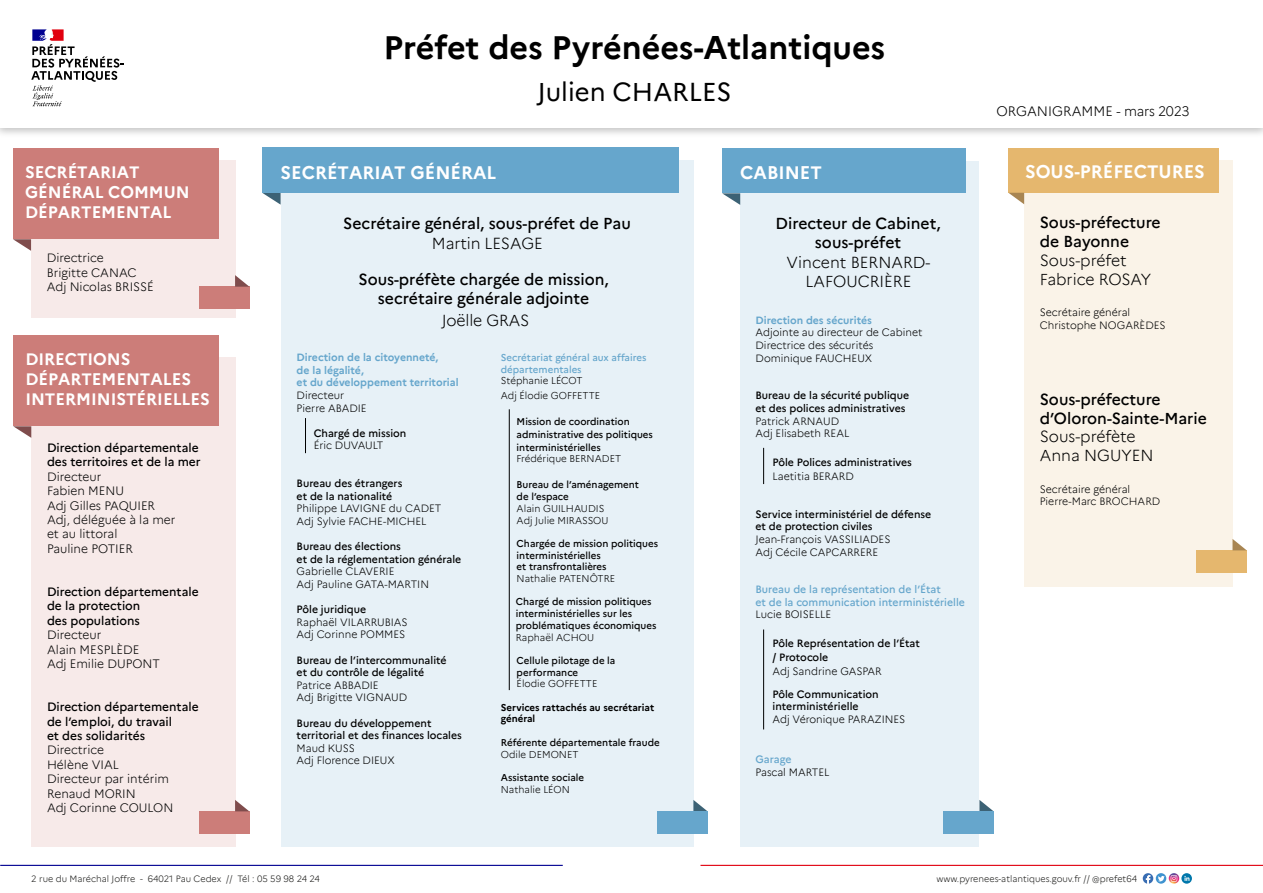
<style>
.page{position:relative;width:1263px;height:893px;background:#fff}
.page>*{position:absolute;margin:0;border:0;box-sizing:border-box;transform-origin:0 0}
.t1{font:700 32.4px "Marianne";color:#000}
.t2{font:25.65px "Marianne";color:#000}
.t3{font:700 18px "Marianne";color:#fff}
.t4{font:700 16.5px/19.8px "Marianne";color:#fff}
.t5{font:500 15.75px/18.9px "Marianne";letter-spacing:-.005em;color:#000}
.t6{font:300 15.75px/18.9px "Marianne";color:#000}
.t7{font:300 13.5px "Marianne";color:#000}
.t8{font:300 12px/14.4px "Marianne";color:#000}
.t9{font:500 12px/14.4px "Marianne";color:#000}
.t10{font:300 10.5px/12.6px "Marianne";color:#000}
.t11{font:500 10.5px/12.6px "Marianne";color:#000}
.t12{font:700 10.5px/12.6px "Marianne";color:#66a6cc}
.t13{font:500 10.5px/12.6px "Marianne";color:#66a6cc}
.t14{font:500 9.75px/11.7px "Marianne";color:#000}
.t15{font:300 9.75px/14.2px "Marianne";color:#000}
.t16{font:500 9.75px/11.7px "Marianne";color:#66a6cc}
.t17{font:700 9.75px/11.7px "Marianne";color:#000}
.t18{font:300 9px "Marianne";color:#1d1d1b}
</style>
<div class="page">
<hr style="left:0;top:865px;width:563px;height:1px;background:#000091">
<hr style="left:700px;top:865px;width:563px;height:1px;background:#e1000f">
<div style="left:1024px;top:160px;width:208px;height:426px;background:#faf3e8"></div>
<div style="left:1008px;top:148px;width:211px;height:45px;background:#e5b76e"></div>
<svg style="left:1009px;top:193px;width:15px;height:11px"></svg>
<div style="left:1196px;top:551px;width:51px;height:22px;background:#e5b76e"></div>
<svg style="left:1232px;top:539px;width:14px;height:11px"></svg>
<svg style="left:979px;top:800px;width:14px;height:11px"></svg>
<div style="left:943px;top:811px;width:51px;height:23px;background:#66a6cc"></div>
<div style="left:740px;top:161px;width:239px;height:686px;background:#e7f1f7"></div>
<div style="left:722px;top:148px;width:244px;height:45px;background:#66a6cc"></div>
<svg style="left:722px;top:193px;width:18px;height:12px"></svg>
<svg style="left:1181px;top:873px;width:11px;height:11px"></svg>
<svg style="left:1143px;top:873px;width:46px;height:11px"></svg>
<hr style="left:763px;top:629px;width:1px;height:100px;background:#000">
<hr style="left:763px;top:448px;width:1px;height:36px;background:#000">
<svg style="left:693px;top:800px;width:14px;height:11px"></svg>
<div style="left:281px;top:160px;width:412px;height:687px;background:#e7f1f7"></div>
<div style="left:262px;top:148px;width:417px;height:45px;background:#66a6cc"></div>
<svg style="left:262px;top:193px;width:19px;height:12px"></svg>
<div style="left:657px;top:811px;width:51px;height:23px;background:#66a6cc"></div>
<hr style="left:509px;top:409px;width:1px;height:281px;background:#000">
<hr style="left:305px;top:418px;width:1px;height:35px;background:#000">
<div style="left:31px;top:160px;width:204px;height:157px;background:#f7eae9"></div>
<div style="left:31px;top:357px;width:204px;height:490px;background:#f7eae9"></div>
<div style="left:13px;top:148px;width:206px;height:91px;background:#cc7d79"></div>
<svg style="left:13px;top:239px;width:18px;height:12px"></svg>
<div style="left:199px;top:287px;width:50px;height:22px;background:#cc7d79"></div>
<svg style="left:235px;top:275px;width:14px;height:12px"></svg>
<div style="left:199px;top:811px;width:50px;height:23px;background:#cc7d79"></div>
<svg style="left:235px;top:800px;width:14px;height:11px"></svg>
<div style="left:13px;top:336px;width:206px;height:90px;background:#cc7d79"></div>
<svg style="left:13px;top:426px;width:18px;height:12px"></svg>
<img style="left:0;top:128px;width:1263px;height:49px">
<svg style="left:31px;top:29px;width:93px;height:77px"></svg>
<h3 class="t4" style="left:25px;top:161px;width:166px">SECRÉTARIAT<br>GÉNÉRAL COMMUN<br>DÉPARTEMENTAL</h3>
<p class="t8" style="left:47px;top:250px;width:108px">Directrice<br>Brigitte CANAC<br>Adj Nicolas BRISSÉ</p>
<h3 class="t4" style="left:25px;top:348px;width:186px">DIRECTIONS<br>DÉPARTEMENTALES<br>INTERMINISTÉRIELLES</h3>
<p class="t9" style="left:47px;top:440px;width:155px">Direction départementale des territoires et de la mer</p>
<p class="t8" style="left:47px;top:468px;width:130px">Directeur<br>Fabien MENU<br>Adj Gilles PAQUIER<br>Adj, déléguée à la mer et au littoral<br>Pauline POTIER</p>
<p class="t9" style="left:47px;top:584px;width:153px">Direction départementale de la protection<br>des populations</p>
<p class="t8" style="left:47px;top:627px;width:114px">Directeur<br>Alain MESPLÈDE<br>Adj Emilie DUPONT</p>
<p class="t9" style="left:47px;top:699px;width:153px">Direction départementale de l’emploi, du travail<br>et des solidarités</p>
<p class="t8" style="left:47px;top:742px;width:128px">Directrice<br>Hélène VIAL<br>Directeur par intérim<br>Renaud MORIN<br>Adj Corinne COULON</p>
<h1 class="t1" style="left:384px;top:22px;width:503px">Préfet des Pyrénées-Atlantiques</h1>
<h2 class="t2" style="left:537px;top:72px;width:196px">Julien CHARLES</h2>
<h3 class="t3" style="left:281px;top:158px;width:217px">SECRÉTARIAT GÉNÉRAL</h3>
<h3 class="t5" style="left:343px;top:213px;width:289px">Secrétaire général, sous-préfet de Pau</h3>
<h3 class="t6" style="left:432px;top:232px;width:112px">Martin LESAGE</h3>
<h3 class="t5" style="left:358px;top:269px;width:252px;text-align:center">Sous-préfète chargée de mission, secrétaire générale adjointe</h3>
<h3 class="t6" style="left:442px;top:309px;width:89px">Joëlle GRAS</h3>
<p class="t12" style="left:297px;top:350px;width:164px">Direction de la citoyenneté,<br>de la légalité,<br>et du développement territorial</p>
<p class="t10" style="left:297px;top:388px;width:72px">Directeur<br>Pierre ABADIE</p>
<p class="t11" style="left:314px;top:426px;width:94px">Chargé de mission</p>
<p class="t10" style="left:314px;top:439px;width:71px">Éric DUVAULT</p>
<p class="t11" style="left:297px;top:476px;width:107px">Bureau des étrangers et de la nationalité</p>
<p class="t10" style="left:297px;top:502px;width:146px">Philippe LAVIGNE du CADET<br>Adj Sylvie FACHE-MICHEL</p>
<p class="t11" style="left:297px;top:539px;width:166px">Bureau des élections<br>et de la réglementation générale</p>
<p class="t10" style="left:297px;top:565px;width:134px">Gabrielle CLAVERIE<br>Adj Pauline GATA-MARTIN</p>
<p class="t11" style="left:297px;top:602px;width:71px">Pôle juridique</p>
<p class="t10" style="left:297px;top:615px;width:112px">Raphaël VILARRUBIAS<br>Adj Corinne POMMES</p>
<p class="t11" style="left:297px;top:653px;width:151px">Bureau de l’intercommunalité et du contrôle de légalité</p>
<p class="t10" style="left:297px;top:678px;width:112px">Patrice ABBADIE<br>Adj Brigitte VIGNAUD</p>
<p class="t11" style="left:297px;top:716px;width:167px">Bureau du développement territorial et des finances locales</p>
<p class="t10" style="left:297px;top:741px;width:100px">Maud KUSS<br>Adj Florence DIEUX</p>
<p class="t16" style="left:501px;top:351px;width:147px">Secrétariat général aux affaires départementales</p>
<p class="t15" style="left:501px;top:373px;width:101px">Stéphanie LÉCOT<br>Adj Élodie GOFFETTE</p>
<p class="t14" style="left:517px;top:415px;width:138px;line-height:12.6px">Mission de coordination administrative des politiques interministérielles</p>
<p class="t15" style="left:517px;top:451px;width:106px">Frédérique BERNADET</p>
<p class="t14" style="left:517px;top:477px;width:124px;line-height:12.6px">Bureau de l’aménagement de l’espace</p>
<p class="t15" style="left:517px;top:502px;width:93px;line-height:11.7px">Alain GUILHAUDIS<br>Adj Julie MIRASSOU</p>
<p class="t14" style="left:517px;top:537px;width:143px">Chargée de mission politiques interministérielles<br>et transfrontalières</p>
<p class="t15" style="left:517px;top:571px;width:100px">Nathalie PATENÔTRE</p>
<p class="t14" style="left:516px;top:595px;width:142px">Chargé de mission politiques interministérielles sur les problématiques économiques</p>
<p class="t15" style="left:516px;top:629px;width:80px">Raphaël ACHOU</p>
<p class="t14" style="left:517px;top:654px;width:100px">Cellule pilotage de la performance</p>
<p class="t15" style="left:517px;top:676px;width:82px">Élodie GOFFETTE</p>
<p class="t17" style="left:501px;top:701px;width:155px">Services rattachés au secrétariat général</p>
<p class="t14" style="left:501px;top:736px;width:160px">Référente départementale fraude</p>
<p class="t15" style="left:501px;top:746px;width:79px">Odile DEMONET</p>
<p class="t14" style="left:501px;top:771px;width:85px">Assistante sociale</p>
<p class="t15" style="left:501px;top:781px;width:70px">Nathalie LÉON</p>
<h3 class="t3" style="left:740px;top:158px;width:83px">CABINET</h3>
<h3 class="t5" style="left:775px;top:213px;width:167px;text-align:center">Directeur de Cabinet, sous-préfet</h3>
<h3 class="t6" style="left:787px;top:252px;width:145px;text-align:center">Vincent BERNARD-<br>LAFOUCRIÈRE</h3>
<p class="t12" style="left:755px;top:313px;width:118px">Direction des sécurités</p>
<p class="t10" style="left:755px;top:325px;width:168px">Adjointe au directeur de Cabinet<br>Directrice des sécurités<br>Dominique FAUCHEUX</p>
<p class="t11" style="left:755px;top:388px;width:155px">Bureau de la sécurité publique et des polices administratives</p>
<p class="t10" style="left:755px;top:414px;width:95px">Patrick ARNAUD<br>Adj Elisabeth REAL</p>
<p class="t11" style="left:772px;top:455px;width:141px">Pôle Polices administratives</p>
<p class="t10" style="left:772px;top:469px;width:83px">Laetitia BERARD</p>
<p class="t11" style="left:755px;top:507px;width:177px">Service interministériel de défense et de protection civiles</p>
<p class="t10" style="left:755px;top:532px;width:137px">Jean-François VASSILIADES<br>Adj Cécile CAPCARRERE</p>
<p class="t13" style="left:755px;top:582px;width:211px">Bureau de la représentation de l’État<br>et de la communication interministérielle</p>
<p class="t10" style="left:755px;top:607px;width:77px">Lucie BOISELLE</p>
<p class="t11" style="left:772px;top:635px;width:149px;line-height:14.2px">Pôle Représentation de l’État / Protocole</p>
<p class="t10" style="left:772px;top:664px;width:111px">Adj Sandrine GASPAR</p>
<p class="t11" style="left:772px;top:687px;width:108px">Pôle Communication interministérielle</p>
<p class="t10" style="left:772px;top:712px;width:134px">Adj Véronique PARAZINES</p>
<p class="t13" style="left:755px;top:752px;width:37px">Garage</p>
<p class="t10" style="left:755px;top:765px;width:76px">Pascal MARTEL</p>
<p class="t7" style="left:996px;top:101px;width:195px">ORGANIGRAMME - mars 2023</p>
<h3 class="t3" style="left:1025px;top:158px;width:181px">SOUS-PRÉFECTURES</h3>
<h3 class="t5" style="left:1040px;top:212px;width:122px">Sous-préfecture de Bayonne</h3>
<h3 class="t6" style="left:1040px;top:250px;width:113px">Sous-préfet<br>Fabrice ROSAY</h3>
<p class="t10" style="left:1040px;top:306px;width:128px">Secrétaire général<br>Christophe NOGARÈDES</p>
<h3 class="t5" style="left:1040px;top:388px;width:169px">Sous-préfecture d’Oloron-Sainte-Marie</h3>
<h3 class="t6" style="left:1040px;top:426px;width:115px">Sous-préfète<br>Anna NGUYEN</h3>
<p class="t10" style="left:1040px;top:482px;width:122px">Secrétaire général<br>Pierre-Marc BROCHARD</p>
<p class="t18" style="left:31px;top:872px;width:290px">2 rue du Maréchal Joffre - 64021 Pau Cedex // Tél : 05 59 98 24 24</p>
<p class="t18" style="left:936px;top:872px;width:202px">www.pyrenees-atlantiques.gouv.fr // @prefet64</p>
</div>
